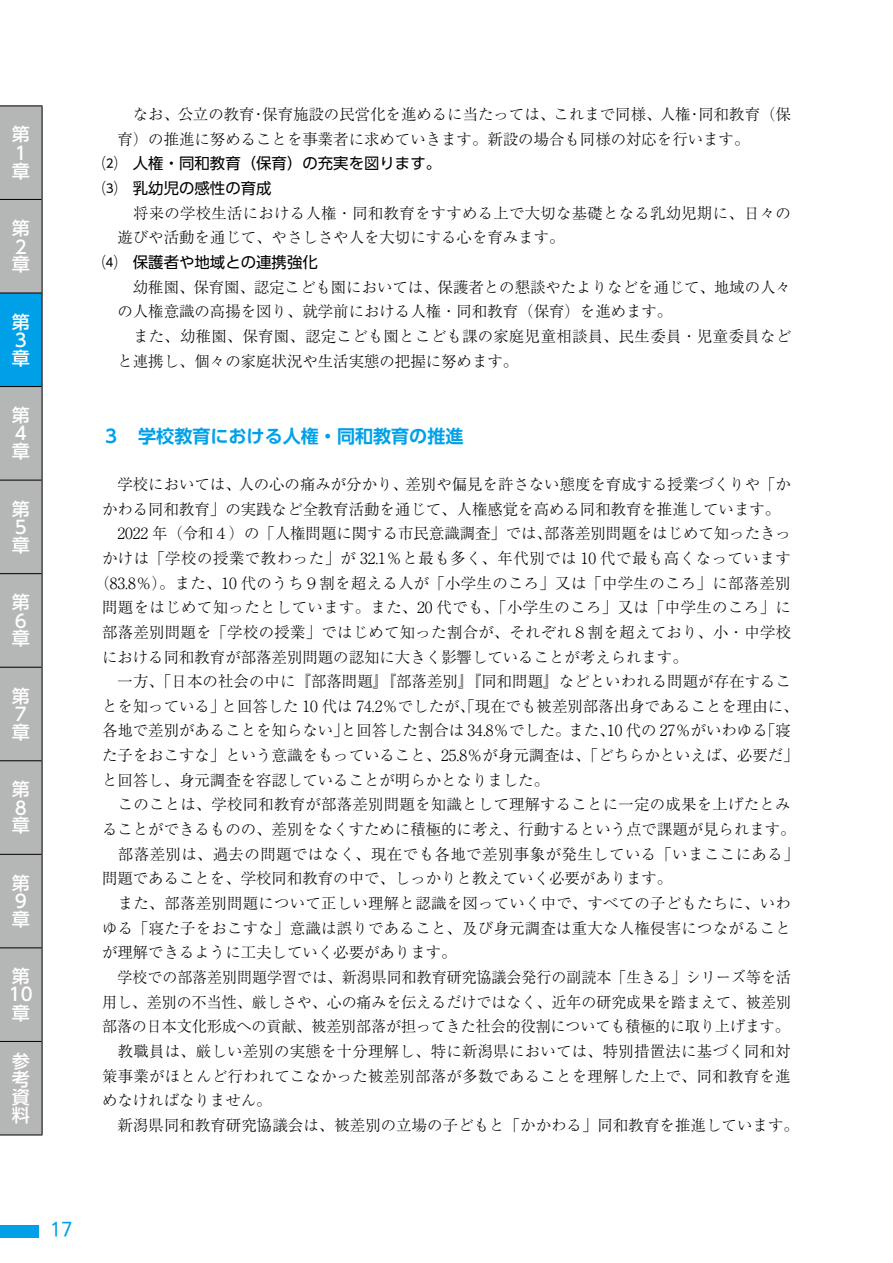
<style>
.page{position:relative;width:893px;height:1263px;background:#fff}
.page>*{position:absolute;margin:0;border:0;box-sizing:border-box;transform-origin:0 0}
.t1{font:19.2px "DF Gothic P W5 WINP RKSJ H";color:#00a0e9}
.t2{font:500 18px/18px "UD Shin Go Pr 6 N";color:#fff}
.t3{font:700 18px "UD Shin Go Pr 6 N De";color:#00a0e9}
.t4{font:300 15.45px/24.6px "Ryumin Pro";color:#000}
.t5{font:300 15.45px "Ryumin Pro";letter-spacing:.02em;color:#000}
.t6{font:15.45px/24.6px "UD Shin Go Pr 6 N";color:#000}
.t7{font:300 15.45px "Ryumin Pro";letter-spacing:.035em;color:#000}
.t8{font:300 15.45px "Ryumin Pro";letter-spacing:.025em;color:#000}
.t9{font:300 15.45px "Ryumin Pro";letter-spacing:.03em;color:#000}
</style>
<div class="page">
<div style="left:0;top:1225px;width:38px;height:12px;background:#00a0e9"></div>
<div style="left:0;top:106px;width:42px;height:1028px;background:#b5b6b6"></div>
<div style="left:0;top:293px;width:42px;height:94px;background:#00a0e9"></div>
<hr style="left:0;top:105px;width:43px;height:1px;background:#000">
<hr style="left:42px;top:106px;width:1px;height:93px;background:#000">
<hr style="left:42px;top:199px;width:1px;height:94px;background:#000">
<hr style="left:42px;top:293px;width:1px;height:94px;background:#000">
<hr style="left:42px;top:387px;width:1px;height:93px;background:#000">
<hr style="left:42px;top:480px;width:1px;height:94px;background:#000">
<hr style="left:42px;top:574px;width:1px;height:93px;background:#000">
<hr style="left:42px;top:667px;width:1px;height:94px;background:#000">
<hr style="left:42px;top:761px;width:1px;height:93px;background:#000">
<hr style="left:42px;top:854px;width:1px;height:94px;background:#000">
<hr style="left:42px;top:948px;width:1px;height:93px;background:#000">
<hr style="left:42px;top:1041px;width:1px;height:93px;background:#000">
<hr style="left:0;top:1134px;width:43px;height:1px;background:#000">
<hr style="left:0;top:199px;width:42px;height:1px;background:#000">
<hr style="left:0;top:293px;width:42px;height:1px;background:#000">
<hr style="left:0;top:386px;width:42px;height:1px;background:#000">
<hr style="left:0;top:480px;width:42px;height:1px;background:#000">
<hr style="left:0;top:573px;width:42px;height:1px;background:#000">
<hr style="left:0;top:667px;width:42px;height:1px;background:#000">
<hr style="left:0;top:760px;width:42px;height:1px;background:#000">
<hr style="left:0;top:854px;width:42px;height:1px;background:#000">
<hr style="left:0;top:947px;width:42px;height:1px;background:#000">
<hr style="left:0;top:1041px;width:42px;height:1px;background:#000">
<p class="t2" style="left:12px;top:125px;width:19px">第<br>１章</p>
<p class="t2" style="left:12px;top:219px;width:19px">第<br>２章</p>
<p class="t2" style="left:12px;top:312px;width:19px">第<br>３章</p>
<p class="t2" style="left:12px;top:406px;width:19px">第<br>４章</p>
<p class="t2" style="left:12px;top:499px;width:19px">第<br>５章</p>
<p class="t2" style="left:12px;top:593px;width:19px">第<br>６章</p>
<p class="t2" style="left:12px;top:686px;width:19px">第<br>７章</p>
<p class="t2" style="left:12px;top:780px;width:19px">第<br>８章</p>
<p class="t2" style="left:12px;top:873px;width:19px">第<br>９章</p>
<p class="t2" style="left:9px;top:967px;width:25px">第<br>10章</p>
<p class="t2" style="left:12px;top:1051px;width:19px;text-align:justify">参考資料</p>
<p class="t4" style="left:117px;top:101px;width:675px">　なお、公立の教育・保育施設の民営化を進めるに当たっては、これまで同様、人権・同和教育（保育）の推進に努めることを事業者に求めていきます。新設の場合も同様の対応を行います。</p>
<p class="t6" style="left:102px;top:151px;width:341px">⑵　人権・同和教育（保育）の充実を図ります。<br>⑶　乳幼児の感性の育成</p>
<p class="t4" style="left:117px;top:199px;width:675px">　将来の学校生活における人権・同和教育をすすめる上で大切な基礎となる乳幼児期に、日々の遊びや活動を通じて、やさしさや人を大切にする心を育みます。</p>
<p class="t6" style="left:102px;top:249px;width:217px">⑷　保護者や地域との連携強化</p>
<p class="t4" style="left:117px;top:273px;width:675px">　幼稚園、保育園、認定こども園においては、保護者との懇談やたよりなどを通じて、地域の人々の人権意識の高揚を図り、就学前における人権・同和教育（保育）を進めます。<br>　また、幼稚園、保育園、認定こども園とこども課の家庭児童相談員、民生委員・児童委員などと連携し、個々の家庭状況や生活実態の把握に努めます。</p>
<p class="t3" style="left:102px;top:421px;width:363px">３　学校教育における人権・同和教育の推進</p>
<p class="t4" style="left:102px;top:470px;width:690px">　学校においては、人の心の痛みが分かり、差別や偏見を許さない態度を育成する授業づくりや「か</p>
<p class="t4" style="left:102px;top:495px;width:680px">かわる同和教育」の実践など全教育活動を通じて、人権感覚を高める同和教育を推進しています。</p>
<p class="t4" style="left:102px;top:520px;width:690px">　2022 年（令和４）の「人権問題に関する市民意識調査」では、部落差別問題をはじめて知ったきっ</p>
<p class="t7" style="left:102px;top:546px;width:690px">かけは「学校の授業で教わった」が 32.1％と最も多く、年代別では 10 代で最も高くなっています</p>
<p class="t5" style="left:94px;top:571px;width:698px">（83.8％）。また、10 代のうち９割を超える人が「小学生のころ」又は「中学生のころ」に部落差別</p>
<p class="t8" style="left:102px;top:595px;width:690px">問題をはじめて知ったとしています。また、20 代でも、「小学生のころ」又は「中学生のころ」に</p>
<p class="t5" style="left:102px;top:620px;width:691px">部落差別問題を「学校の授業」ではじめて知った割合が、それぞれ８割を超えており、小・中学校</p>
<p class="t4" style="left:102px;top:643px;width:587px">における同和教育が部落差別問題の認知に大きく影響していることが考えられます。</p>
<p class="t4" style="left:102px;top:668px;width:690px">　一方、「日本の社会の中に『部落問題』『部落差別』『同和問題』などといわれる問題が存在するこ</p>
<p class="t4" style="left:102px;top:692px;width:698px">とを知っている」と回答した 10 代は 74.2％でしたが、「現在でも被差別部落出身であることを理由に、</p>
<p class="t4" style="left:102px;top:717px;width:690px">各地で差別があることを知らない」と回答した割合は 34.8％でした。また、10 代の 27％がいわゆる「寝</p>
<p class="t4" style="left:102px;top:742px;width:698px">た子をおこすな」という意識をもっていること、25.8％が身元調査は、「どちらかといえば、必要だ」</p>
<p class="t4" style="left:102px;top:766px;width:448px">と回答し、身元調査を容認していることが明らかとなりました。</p>
<p class="t4" style="left:102px;top:791px;width:690px">　このことは、学校同和教育が部落差別問題を知識として理解することに一定の成果を上げたとみ</p>
<p class="t4" style="left:102px;top:816px;width:695px">ることができるものの、差別をなくすために積極的に考え、行動するという点で課題が見られます。</p>
<p class="t9" style="left:102px;top:842px;width:698px">　部落差別は、過去の問題ではなく、現在でも各地で差別事象が発生している「いまここにある」</p>
<p class="t4" style="left:102px;top:865px;width:572px">問題であることを、学校同和教育の中で、しっかりと教えていく必要があります。</p>
<p class="t4" style="left:102px;top:890px;width:690px">　また、部落差別問題について正しい理解と認識を図っていく中で、すべての子どもたちに、いわ</p>
<p class="t4" style="left:102px;top:914px;width:690px">ゆる「寝た子をおこすな」意識は誤りであること、及び身元調査は重大な人権侵害につながること</p>
<p class="t4" style="left:102px;top:939px;width:356px">が理解できるように工夫していく必要があります。</p>
<p class="t4" style="left:117px;top:964px;width:675px">学校での部落差別問題学習では、新潟県同和教育研究協議会発行の副読本「生きる」シリーズ等を活</p>
<p class="t4" style="left:102px;top:988px;width:690px">用し、差別の不当性、厳しさや、心の痛みを伝えるだけではなく、近年の研究成果を踏まえて、被差別</p>
<p class="t4" style="left:102px;top:1013px;width:689px">部落の日本文化形成への貢献、被差別部落が担ってきた社会的役割についても積極的に取り上げます。</p>
<p class="t4" style="left:102px;top:1038px;width:690px">　教職員は、厳しい差別の実態を十分理解し、特に新潟県においては、特別措置法に基づく同和対</p>
<p class="t4" style="left:102px;top:1062px;width:690px">策事業がほとんど行われてこなかった被差別部落が多数であることを理解した上で、同和教育を進</p>
<p class="t4" style="left:102px;top:1087px;width:171px">めなければなりません。</p>
<p class="t4" style="left:102px;top:1112px;width:698px">　新潟県同和教育研究協議会は、被差別の立場の子どもと「かかわる」同和教育を推進しています。</p>
<p class="t1" style="left:49px;top:1220px;width:26px">17</p>
</div>
